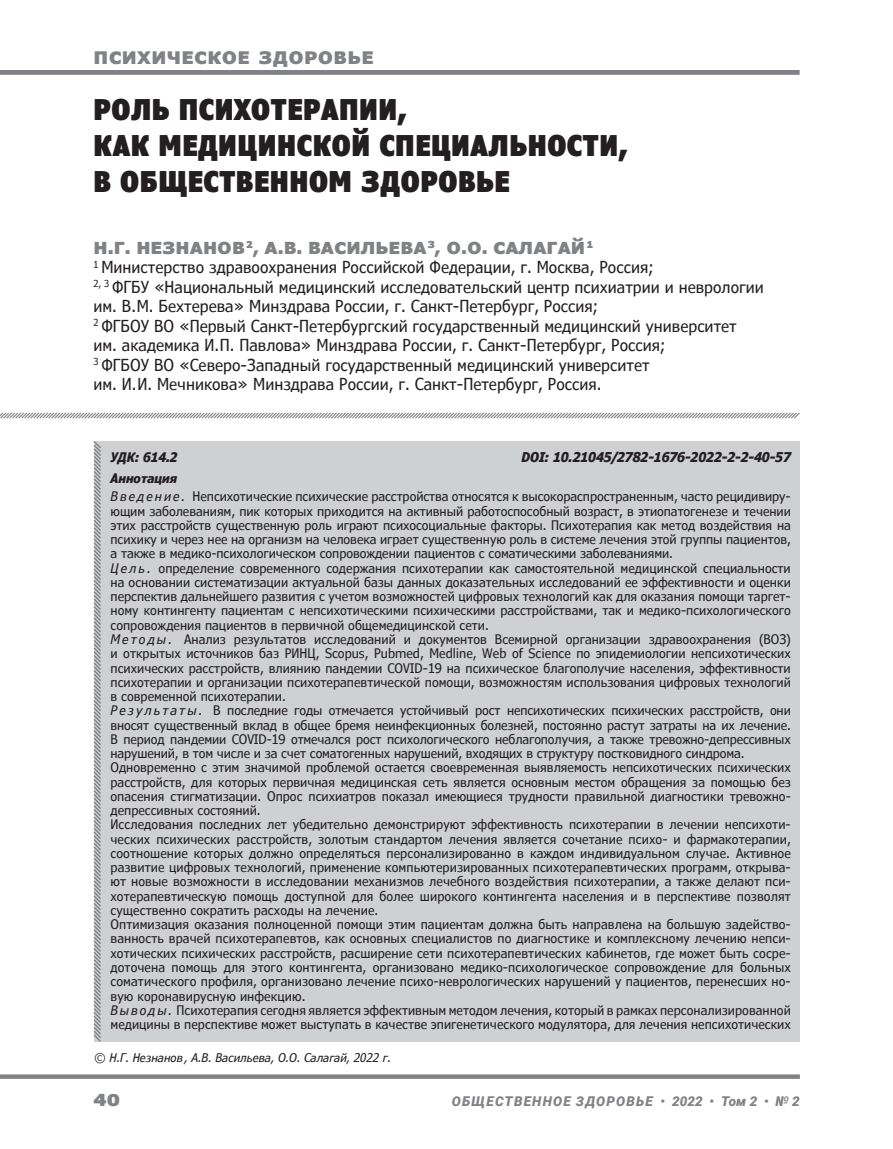
<style>
.page{position:relative;width:893px;height:1149px;background:#fff}
.page>*{position:absolute;margin:0;border:0;box-sizing:border-box;transform-origin:0 0}
.Заголовок{font:900 condensed 28.5px/36px "Verdana Pro";letter-spacing:.02em;color:#231f20}
.t1{font:900 17.25px "Verdana Pro";letter-spacing:.02em;color:#808285}
.регалии{font:condensed 16.5px/19.5px "Verdana Pro";color:#231f20}
.Автор{font:900 16.5px "Verdana Pro";color:#808285}
.Автор-2{font:900 16.5px "Verdana Pro";color:#808285;scale:1.1 1}
.Аннотация{font:italic 700 condensed 13.5px "Verdana Pro";color:#231f20}
.t2{font:italic 900 13.5px "Roboto";letter-spacing:.085em;color:#808285}
.Аннотация-2{font:condensed 13.2px/14.2px "Verdana Pro";color:#231f20;text-align:justify}
.Аннотация-3{font:italic 700 condensed 13.2px "Verdana Pro";color:#231f20}
.копирайт{font:italic condensed 12px "Verdana Pro";color:#231f20}
.s1{font-style:italic}
.s2{font-weight:700;font-style:normal}
</style>
<div class="page">
<svg style="left:0;top:1074px;width:800px;height:4px;background:#8c8e91"></svg>
<div style="left:0;top:70px;width:799px;height:5px;background:#808285"></div>
<div style="left:94px;top:441px;width:705px;height:600px;background:#cfd0d2"></div>
<svg style="left:93px;top:441px;width:10px;height:601px"></svg>
<svg style="left:0;top:412px;width:800px;height:7px"></svg>
<h2 class="t1" style="left:94px;top:46px;width:282px">ПСИХИЧЕСКОЕ ЗДОРОВЬЕ</h2>
<p class="Заголовок" style="left:93px;top:91px;width:535px">РОЛЬ ПСИХОТЕРАПИИ,<br>КАК МЕДИЦИНСКОЙ СПЕЦИАЛЬНОСТИ,<br>В ОБЩЕСТВЕННОМ ЗДОРОВЬЕ</p>
<p class="Автор" style="left:93px;top:237px;width:501px">Н.Г. НЕЗНАНОВ<sup>2</sup>, А.В. ВАСИЛЬЕВА<sup>3</sup>, О.О. САЛАГАЙ<sup>1</sup></p>
<p class="регалии" style="left:93px;top:258px;width:562px"><sup>1</sup> Министерство здравоохранения Российской Федерации, г. Москва, Россия;</p>
<p class="регалии" style="left:93px;top:277px;width:672px"><sup>2,</sup> <sup>3</sup> ФГБУ «Национальный медицинский исследовательский центр психиатрии и неврологии им. В.М. Бехтерева» Минздрава России, г. Санкт-Петербург, Россия;</p>
<p class="регалии" style="left:93px;top:316px;width:645px"><sup>2</sup> ФГБОУ ВО «Первый Санкт-Петербургский государственный медицинский университет им. академика И.П. Павлова» Минздрава России, г. Санкт-Петербург, Россия;</p>
<p class="регалии" style="left:93px;top:355px;width:558px"><sup>3</sup> ФГБОУ ВО «Северо-Западный государственный медицинский университет им. И.И. Мечникова» Минздрава России, г. Санкт-Петербург, Россия.</p>
<p class="Аннотация-3" style="left:111px;top:448px;width:69px">УДК: 614.2</p>
<p class="Аннотация" style="left:522px;top:448px;width:271px">DOI: 10.21045/2782‑1676‑2022‑2‑2-40-57</p>
<p class="Аннотация-3" style="left:111px;top:469px;width:68px">Аннотация</p>
<p class="Аннотация-2" style="left:111px;top:489px;width:682px"><span class="s1">В в ед е ни е .</span> Непсихотические психические расстройства относятся к высокораспространенным, часто рецидивиру&shy;ющим заболеваниям, пик которых приходится на активный работоспособный возраст, в этиопатогенезе и течении этих расстройств существенную роль играют психосоциальные факторы. Психотерапия как метод воздействия на психику и через нее на организм на человека играет существенную роль в системе лечения этой группы пациентов, а также в медико-психологическом сопровождении пациентов с соматическими заболеваниями.</p>
<p class="Аннотация-2" style="left:111px;top:560px;width:682px"><span class="s1">Це ль.</span> определение современного содержания психотерапии как самостоятельной медицинской специальности на основании систематизации актуальной базы данных доказательных исследований ее эффективности и оценки перспектив дальнейшего развития с учетом возможностей цифровых технологий как для оказания помощи таргет&shy;ному контингенту пациентам с непсихотическими психическими расстройствами, так и медико-психологического сопровождения пациентов в первичной общемедицинской сети.</p>
<p class="Аннотация-2" style="left:111px;top:632px;width:682px"><span class="s1">М ет од ы.</span> Анализ результатов исследований и документов Всемирной организации здравоохранения (ВОЗ) и открытых источников баз РИНЦ, Scopus, Pubmed, Medline, Web of Science по эпидемиологии непсихотических психических расстройств, влиянию пандемии COVID‑19 на психическое благополучие населения, эффективности психотерапии и организации психотерапевтической помощи, возможностям использования цифровых технологий в современной психотерапии.</p>
<p class="Аннотация-2" style="left:111px;top:703px;width:682px"><span class="s1">Р е з ул ь та т ы .</span> В последние годы отмечается устойчивый рост непсихотических психических расстройств, они вносят существенный вклад в общее бремя неинфекционных болезней, постоянно растут затраты на их лечение.<br>В период пандемии COVID-19 отмечался рост психологического неблагополучия, а также тревожно-депрессивных нарушений, в том числе и за счет соматогенных нарушений, входящих в структуру постковидного синдрома.</p>
<p class="Аннотация-2" style="left:111px;top:760px;width:682px">Одновременно с этим значимой проблемой остается своевременная выявляемость непсихотических психических расстройств, для которых первичная медицинская сеть является основным местом обращения за помощью без опасения стигматизации. Опрос психиатров показал имеющиеся трудности правильной диагностики тревожно&shy;депрессивных состояний.</p>
<p class="Аннотация-2" style="left:111px;top:817px;width:682px">Исследования последних лет убедительно демонстрируют эффективность психотерапии в лечении непсихоти&shy;ческих психических расстройств, золотым стандартом лечения является сочетание психо- и фармакотерапии, соотношение которых должно определяться персонализированно в каждом индивидуальном случае. Активное развитие цифровых технологий, применение компьютеризированных психотерапевтических программ, открыва&shy;ют новые возможности в исследовании механизмов лечебного воздействия психотерапии, а также делают пси&shy;хотерапевтическую помощь доступной для более широкого контингента населения и в перспективе позволят существенно сократить расходы на лечение.</p>
<p class="Аннотация-2" style="left:111px;top:917px;width:682px">Оптимизация оказания полноценной помощи этим пациентам должна быть направлена на большую задейство&shy;ванность врачей психотерапевтов, как основных специалистов по диагностике и комплексному лечению непси&shy;хотических психических расстройств, расширение сети психотерапевтических кабинетов, где может быть сосре&shy;доточена помощь для этого контингента, организовано медико-психологическое сопровождение для больных соматического профиля, организовано лечение психо-неврологических нарушений у пациентов, перенесших но&shy;вую коронавирусную инфекцию.</p>
<p class="Аннотация-2" style="left:111px;top:1002px;width:682px"><span class="s1">Выводы.</span> Пcихотерапия сегодня является эффективным методом лечения, который в рамках персонализированной медицины в перспективе может выступать в качестве эпигенетического модулятора, для лечения непсихотических</p>
<p class="копирайт" style="left:94px;top:1049px;width:299px">© Н.Г. Незнанов, А.В. Васильева, О.О. Салагай, 2022 г.</p>
<p class="Автор-2" style="left:94px;top:1088px;width:26px">40</p>
<p class="t2" style="left:452px;top:1091px;width:349px">ОБЩЕСТВЕННОЕ ЗДОРОВЬЕ <span class="s2">•</span> 2022 <span class="s2">•</span> Том 2 <span class="s2">•</span> № 2</p>
</div>
